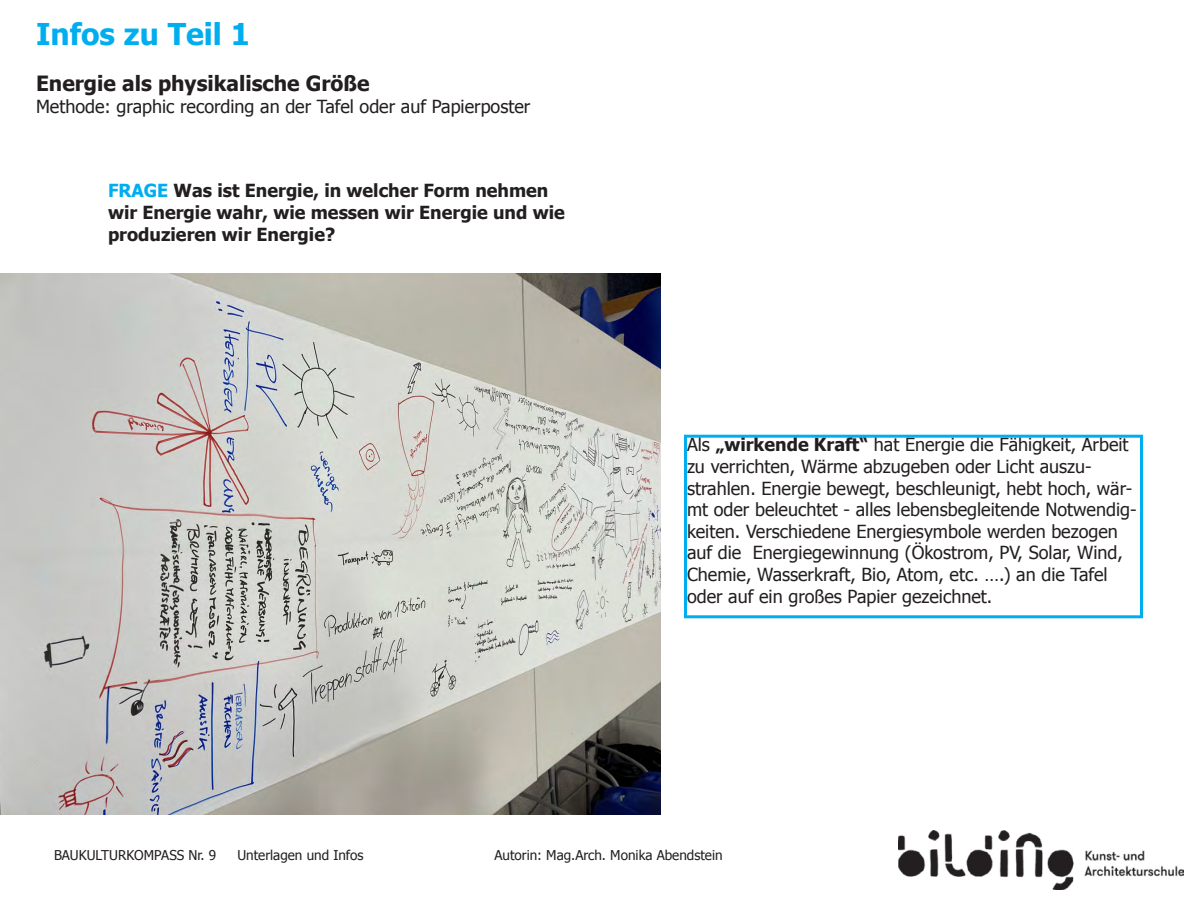
<style>
.page{position:relative;width:1188px;height:918px;background:#fff}
.page>*{position:absolute;margin:0;border:0;box-sizing:border-box;transform-origin:0 0}
.t1{font:700 30px "Tahoma";color:#00aeef}
.t2{font:700 21px "Tahoma";color:#231f20}
.t3{font:18px/21.6px "Tahoma";color:#231f20}
.t4{font:700 18px/21.6px "Tahoma";color:#231f20}
.t5{font:13.5px "Tahoma";color:#231f20}
.s1{color:#00aeef}
.s2{font-weight:700}
</style>
<div class="page">
<img style="left:898px;top:831px;width:286px;height:58px">
<div style="left:684px;top:435px;width:459px;height:183px;border:3px solid #00aeef"></div>
<img style="left:0;top:274px;width:660px;height:540px">
<h1 class="t1" style="left:36px;top:13px;width:215px">Infos zu Teil 1</h1>
<p class="t2" style="left:36px;top:69px;width:335px">Energie als physikalische Größe</p>
<p class="t3" style="left:36px;top:95px;width:496px">Methode: graphic recording an der Tafel oder auf Papierposter</p>
<p class="t4" style="left:108px;top:179px;width:458px"><span class="s1">FRAGE</span> Was ist Energie, in welcher Form nehmen wir Energie wahr, wie messen wir Energie und wie produzieren wir Energie?</p>
<p class="t3" style="left:687px;top:433px;width:451px">Als <span class="s2">„wirkende Kraft“</span> hat Energie die Fähigkeit, Arbeit zu verrichten, Wärme abzugeben oder Licht auszu&shy;strahlen. Energie bewegt, beschleunigt, hebt hoch, wär&shy;mt oder beleuchtet - alles lebensbegleitende Notwendig&shy;keiten. Verschiedene Energiesymbole werden bezogen auf die Energiegewinnung (Ökostrom, PV, Solar, Wind, Chemie, Wasserkraft, Bio, Atom, etc. ….) an die Tafel oder auf ein großes Papier gezeichnet.</p>
<p class="t5" style="left:54px;top:846px;width:164px">BAUKULTURKOMPASS Nr. 9</p>
<p class="t5" style="left:237px;top:846px;width:128px">Unterlagen und Infos</p>
<p class="t5" style="left:494px;top:846px;width:230px">Autorin: Mag.Arch. Monika Abendstein</p>
</div>
